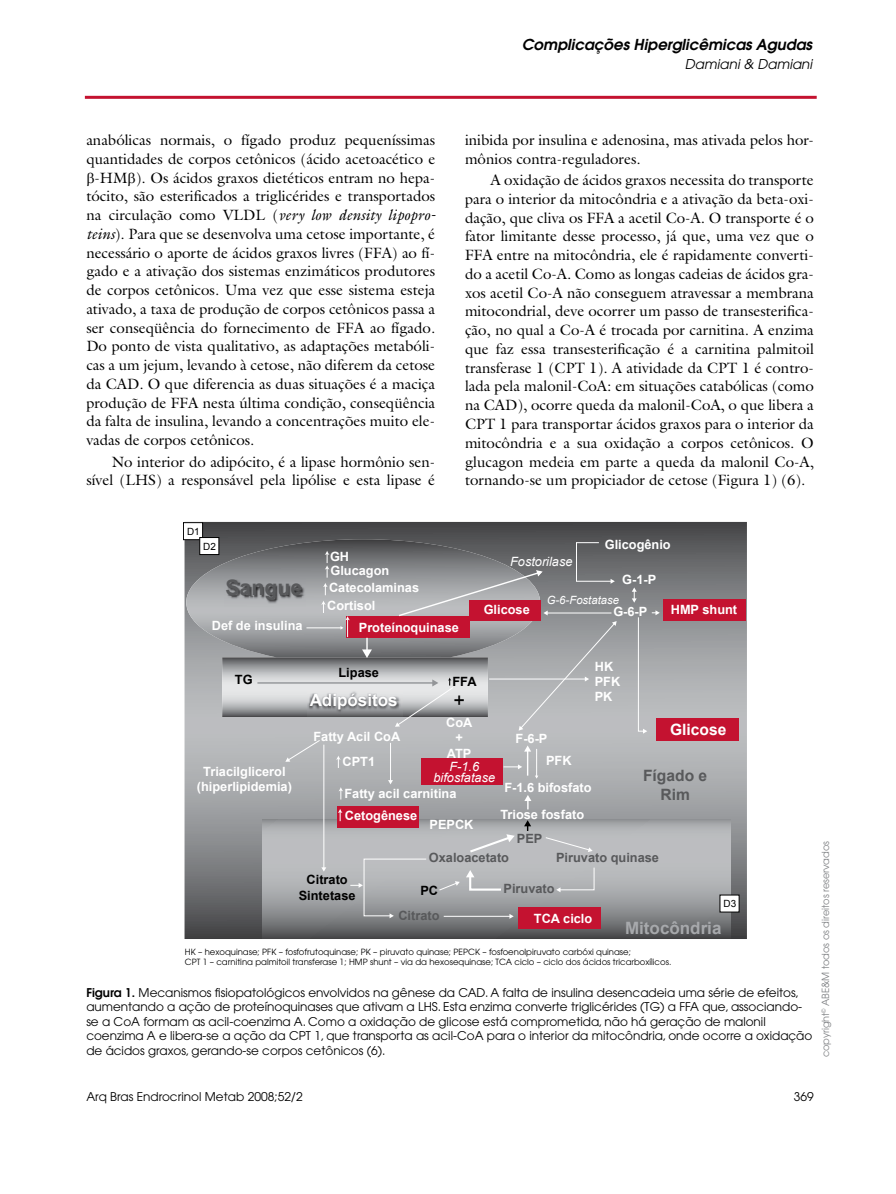
<style>
.page{position:relative;width:896px;height:1194px;background:#fff}
.page>*{position:absolute;margin:0;border:0;box-sizing:border-box;transform-origin:0 0}
.t1{font:700 21.3px "Arial";color:#58595b}
.t2{font:italic 19.8px "Arial";color:#000}
.t3{font:700 16.95px "Arial";color:#a7a9ac}
.t4{font:700 16.95px "Arial";color:#fff}
.t5{font:700 15.6px/18.8px "Arial";color:#58595b;text-align:center}
.t6{font:700 15.6px "Arial";color:#fff}
.t7{font:15px/18.8px "Galliard";color:#000;text-align:right}
.t8{font:italic 15px "Galliard";color:#000}
.t9{font:italic 600 15px "Avant Garde";color:#000}
.t10{font:italic 13.5px "Avant Garde";color:#000}
.t11{font:700 12.75px/15.3px "Arial";color:#fff}
.t12{font:700 12.75px "Arial";color:#58595b}
.t13{font:700 12.75px/15.3px "Arial";color:#000;text-align:center}
.t14{font:italic 12.75px/11.4px "Arial";color:#fff;text-align:center}
.t15{font:12px/14.4px "Avant Garde";color:#000}
.t16{font:italic 11.4px "Arial";color:#fff}
.t17{font:9.9px "Avant Garde";letter-spacing:-.01em;color:#808285}
.t18{font:9.9px "Arial";color:#000}
.t19{font:8.55px/10.2px "Avant Garde";color:#000}
.s1{font-style:normal}
.s2{font-style:italic}
.s3{font-weight:600}
</style>
<div class="page">
<hr style="left:85px;top:96px;width:731px;height:3px;background:#c41230">
<svg style="left:184px;top:522px;width:562px;height:416px;background:#939496"></svg>
<svg style="left:262px;top:818px;width:468px;height:120px;background:#a0a1a3"></svg>
<div style="left:662px;top:599px;width:83px;height:21px;background:#c41230"></div>
<div style="left:656px;top:717px;width:82px;height:23px;background:#c41230"></div>
<div style="left:421px;top:758px;width:82px;height:26px;background:#c41230"></div>
<div style="left:518px;top:907px;width:83px;height:21px;background:#c41230"></div>
<div style="left:337px;top:806px;width:82px;height:21px;background:#c41230"></div>
<svg style="left:336px;top:755px;width:5px;height:12px"></svg>
<svg style="left:338px;top:787px;width:5px;height:12px"></svg>
<svg style="left:338px;top:809px;width:4px;height:11px"></svg>
<svg style="left:285px;top:739px;width:35px;height:22px"></svg>
<hr style="left:390px;top:742px;width:1px;height:38px;background:#fff">
<svg style="left:388px;top:779px;width:5px;height:5px"></svg>
<hr style="left:323px;top:744px;width:1px;height:123px;background:#fff">
<svg style="left:321px;top:867px;width:5px;height:4px"></svg>
<svg style="left:631px;top:587px;width:5px;height:15px"></svg>
<svg style="left:637px;top:610px;width:22px;height:123px;background:#adacaf"></svg>
<svg style="left:524px;top:794px;width:7px;height:15px"></svg>
<svg style="left:524px;top:820px;width:7px;height:10px"></svg>
<svg style="left:503px;top:745px;width:35px;height:33px"></svg>
<svg style="left:545px;top:836px;width:47px;height:15px"></svg>
<svg style="left:467px;top:834px;width:47px;height:20px"></svg>
<svg style="left:466px;top:869px;width:37px;height:22px"></svg>
<svg style="left:438px;top:880px;width:21px;height:10px"></svg>
<svg style="left:350px;top:858px;width:77px;height:60px;background:#abadaf"></svg>
<svg style="left:556px;top:866px;width:38px;height:26px"></svg>
<hr style="left:443px;top:915px;width:67px;height:1px;background:#fff">
<svg style="left:509px;top:913px;width:4px;height:5px"></svg>
<div style="left:183px;top:522px;width:19px;height:17px;background:#fff"></div>
<div style="left:183px;top:522px;width:20px;height:18px;border:1px solid #000"></div>
<svg style="left:199px;top:537px;width:20px;height:2px"></svg>
<div style="left:719px;top:894px;width:20px;height:18px;background:#fff"></div>
<svg style="left:186px;top:539px;width:430px;height:191px;background:#9f979a"></svg>
<p class="t7" style="left:86px;top:130px;width:350px">anabólicas normais, o fígado produz pequeníssimas</p>
<p class="t7" style="left:86px;top:149px;width:350px">quantidades de corpos cetônicos (ácido acetoacético e</p>
<p class="t7" style="left:95px;top:168px;width:342px">-HM ). Os ácidos graxos dietéticos entram no hepa-</p>
<p class="t7" style="left:86px;top:186px;width:350px">tócito, são esterificados a triglicérides e transportados</p>
<p class="t8" style="left:86px;top:205px;width:351px"><span class="s1">na circulação como VLDL (</span>very low density lipopro-</p>
<p class="t7" style="left:86px;top:224px;width:350px"><span class="s2">teins</span>). Para que se desenvolva uma cetose importante, é</p>
<p class="t7" style="left:86px;top:243px;width:350px">necessário o aporte de ácidos graxos livres (FFA) ao fí-</p>
<p class="t7" style="left:86px;top:261px;width:350px">gado e a ativação dos sistemas enzimáticos produtores</p>
<p class="t7" style="left:86px;top:280px;width:350px">de corpos cetônicos. Uma vez que esse sistema esteja</p>
<p class="t7" style="left:86px;top:299px;width:350px">ativado, a taxa de produção de corpos cetônicos passa a</p>
<p class="t7" style="left:86px;top:318px;width:350px">ser conseqüência do fornecimento de FFA ao fígado.</p>
<p class="t7" style="left:86px;top:336px;width:350px">Do ponto de vista qualitativo, as adaptações metabóli-</p>
<p class="t7" style="left:86px;top:355px;width:350px">cas a um jejum, levando à cetose, não diferem da cetose</p>
<p class="t7" style="left:86px;top:374px;width:350px">da CAD. O que diferencia as duas situações é a maciça</p>
<p class="t7" style="left:86px;top:393px;width:350px">produção de FFA nesta última condição, conseqüência</p>
<p class="t7" style="left:86px;top:411px;width:350px">da falta de insulina, levando a concentrações muito ele-</p>
<p class="t7" style="left:86px;top:430px;width:170px">vadas de corpos cetônicos.</p>
<p class="t7" style="left:86px;top:452px;width:350px">No interior do adipócito, é a lipase hormônio sen&shy;sível (LHS) a responsável pela lipólise e esta lipase é</p>
<p class="t18" style="left:187px;top:524px;width:14px">D1</p>
<p class="t9" style="left:522px;top:35px;width:292px">Complicações Hiperglicêmicas Agudas</p>
<p class="t10" style="left:684px;top:56px;width:129px">Damiani &amp; Damiani</p>
<p class="t7" style="left:465px;top:130px;width:350px;text-align:left">inibida por insulina e adenosina, mas ativada pelos hor&shy;mônios contra-reguladores.</p>
<p class="t7" style="left:465px;top:170px;width:350px;text-align:justify;text-indent:26px">A oxidação de ácidos graxos necessita do transporte para o interior da mitocôndria e a ativação da beta-oxi&shy;dação, que cliva os FFA a acetil Co-A. O transporte é o fator limitante desse processo, já que, uma vez que o FFA entre na mitocôndria, ele é rapidamente converti&shy;do a acetil Co-A. Como as longas cadeias de ácidos gra&shy;xos acetil Co-A não conseguem atravessar a membrana mitocondrial, deve ocorrer um passo de transesterifica&shy;ção, no qual a Co-A é trocada por carnitina. A enzima que faz essa transesterificação é a carnitina palmitoil transferase 1 (CPT 1). A atividade da CPT 1 é contro&shy;lada pela malonil-CoA: em situações catabólicas (como na CAD), ocorre queda da malonil-CoA, o que libera a CPT 1 para transportar ácidos graxos para o interior da mitocôndria e a sua oxidação a corpos cetônicos. O glucagon medeia em parte a queda da malonil Co-A, tornando-se um propiciador de cetose (Figura 1) (6).</p>
<p class="t18" style="left:203px;top:539px;width:14px">D2</p>
<h1 class="t1" style="left:225px;top:573px;width:78px">Sangue</h1>
<p class="t11" style="left:212px;top:618px;width:92px">Def de insulina</p>
<p class="t11" style="left:330px;top:550px;width:61px;line-height:14px">GH<br>Glucagon</p>
<p class="t11" style="left:327px;top:579px;width:93px;line-height:18px">Catecolaminas<br>Cortisol</p>
<p class="t11" style="left:359px;top:620px;width:101px">Proteínoquinase</p>
<p class="t11" style="left:604px;top:537px;width:67px">Glicogênio</p>
<p class="t11" style="left:622px;top:571px;width:36px">G-1-P</p>
<p class="t11" style="left:613px;top:604px;width:36px">G-6-P</p>
<p class="t14" style="left:510px;top:555px;width:64px">Fostorilase</p>
<p class="t16" style="left:546px;top:592px;width:74px">G-6-Fostatase</p>
<p class="t11" style="left:483px;top:602px;width:48px">Glicose</p>
<p class="t11" style="left:670px;top:602px;width:68px">HMP shunt</p>
<p class="t13" style="left:235px;top:672px;width:19px">TG</p>
<p class="t13" style="left:338px;top:665px;width:42px">Lipase</p>
<p class="t4" style="left:309px;top:688px;width:89px">Adipósitos</p>
<p class="t13" style="left:452px;top:674px;width:26px">FFA</p>
<h2 class="t2" style="left:453px;top:687px;width:13px">+</h2>
<p class="t11" style="left:594px;top:658px;width:27px">HK<br>PFK<br>PK</p>
<p class="t11" style="left:446px;top:715px;width:28px;text-align:center">CoA +<br>ATP</p>
<p class="t6" style="left:670px;top:719px;width:58px">Glicose</p>
<p class="t11" style="left:313px;top:728px;width:88px">Fatty Acil CoA</p>
<p class="t11" style="left:515px;top:731px;width:33px">F-6-P</p>
<p class="t11" style="left:546px;top:753px;width:27px">PFK</p>
<p class="t11" style="left:342px;top:754px;width:34px">CPT1</p>
<p class="t11" style="left:344px;top:782px;width:114px;line-height:22.2px">Fatty acil carnitina<br>Cetogênese</p>
<p class="t11" style="left:429px;top:817px;width:45px">PEPCK</p>
<p class="t12" style="left:429px;top:849px;width:82px">Oxaloacetato</p>
<p class="t12" style="left:556px;top:849px;width:104px">Piruvato quinase</p>
<p class="t12" style="left:503px;top:880px;width:53px">Piruvato</p>
<p class="t12" style="left:398px;top:907px;width:43px">Citrato</p>
<p class="t11" style="left:534px;top:911px;width:60px">TCA ciclo</p>
<p class="t14" style="left:433px;top:760px;width:63px">F-1.6 bifosfatase</p>
<p class="t11" style="left:197px;top:764px;width:96px;text-align:center">Triacilglicerol (hiperlipidemia)</p>
<p class="t5" style="left:643px;top:766px;width:66px">Fígado e<br>Rim</p>
<p class="t11" style="left:500px;top:774px;width:93px;line-height:27px;text-align:center">F-1.6 bifosfato<br>Triose fosfato</p>
<p class="t12" style="left:517px;top:830px;width:27px">PEP</p>
<p class="t13" style="left:299px;top:872px;width:58px">Citrato<br>Sintetase</p>
<p class="t13" style="left:420px;top:882px;width:19px">PC</p>
<p class="t18" style="left:723px;top:896px;width:14px">D3</p>
<p class="t3" style="left:625px;top:916px;width:98px">Mitocôndria</p>
<p class="t19" style="left:185px;top:946px;width:488px">HK – hexoquinase; PFK – fosfofrutoquinase; PK – piruvato quinase; PEPCK – fosfoenolpiruvato carbóxi quinase;<br>CPT 1 – carnitina palmitoil transferase 1; HMP shunt – via da hexosequinase; TCA ciclo – ciclo dos ácidos tricarboxílicos.</p>
<p class="t15" style="left:86px;top:985px;width:727px"><span class="s3">Figura 1.</span> Mecanismos fisiopatológicos envolvidos na gênese da CAD. A falta de insulina desencadeia uma série de efeitos, aumentando a ação de proteínoquinases que ativam a LHS. Esta enzima converte triglicérides (TG) a FFA que, associando&shy;se a CoA formam as acil-coenzima A. Como a oxidação de glicose está comprometida, não há geração de malonil coenzima A e libera-se a ação da CPT 1, que transporta as acil-CoA para o interior da mitocôndria, onde ocorre a oxidação de ácidos graxos, gerando-se corpos cetônicos (6).</p>
<p class="t17" style="left:819px;top:1056px;width:217px;rotate:-90deg">copyright<sup>©</sup> ABE&amp;M todos os direitos reservados</p>
<p class="t15" style="left:86px;top:1089px;width:218px">Arq Bras Endrocrinol Metab 2008;52/2</p>
<p class="t15" style="left:793px;top:1089px;width:21px">369</p>
</div>
